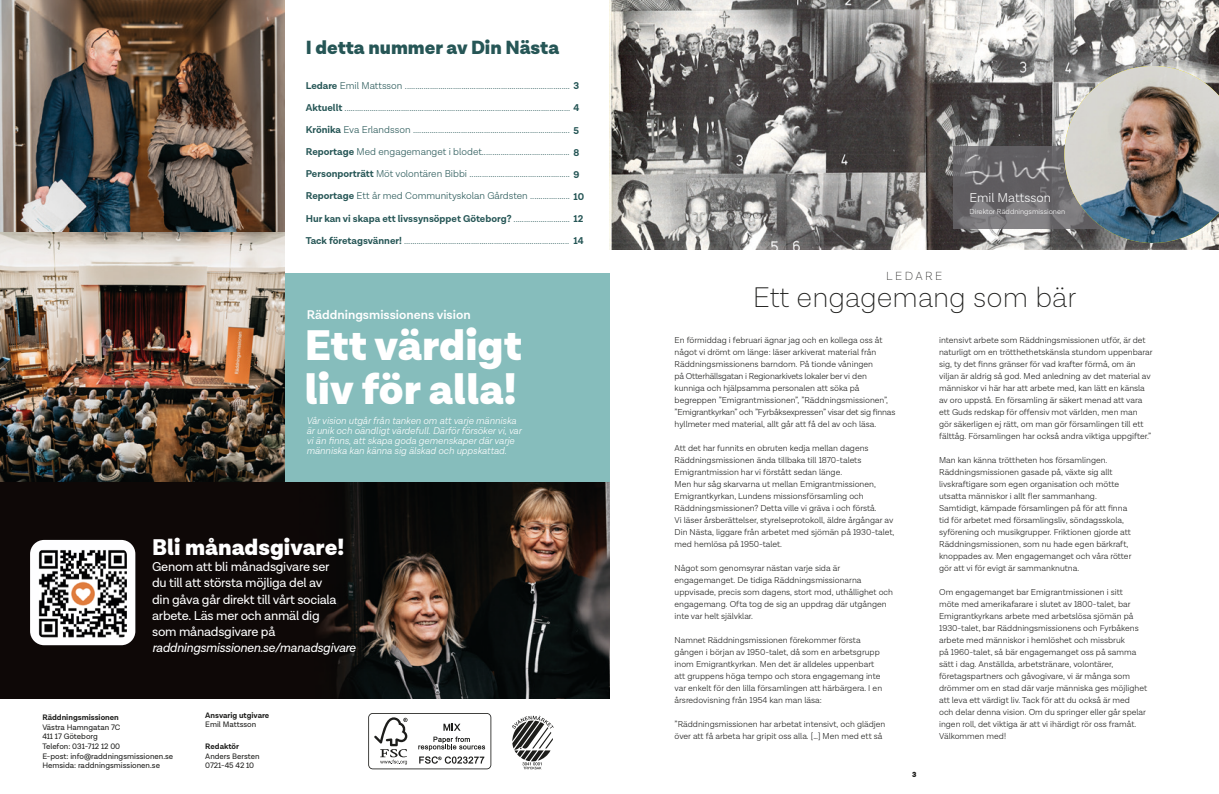
<style>
.page{position:relative;width:1219px;height:794px;background:#fff}
.page>*{position:absolute;margin:0;border:0;box-sizing:border-box;transform-origin:0 0}
.t1{font:900 43.4px/44px "Lota Grotesque";color:#fff}
.Rubrik_alt_2{font:300 expanded 29px "Lota Grotesque";color:#1d1d1b}
.Brödtext_aktuellt{font:900 23px "Lota Grotesque";color:#fff}
.Brödtext_aktuellt-2{font:900 19.3px "Lota Grotesque";color:#265656}
.Brödtext_aktuellt-3{font:13px/16px "Lota Grotesque";letter-spacing:-.02em;color:#fff}
.t2{font:300 13px "Lota Grotesque";color:#fff}
.t3{font:600 12.8px "Lota Grotesque";color:#fff}
.Rubrik_alt_2-2{font:300 expanded 12px "Lota Grotesque";letter-spacing:.2em;color:#1d1d1b}
.Brödtext_aktuellt-4{font:300 10px "Lota Grotesque";color:#265656}
.t4{font:italic 300 10px/10.1px "Lota Grotesque";color:#fff}
.Brödtext_aktuellt-5{font:700 10px "Lota Grotesque";color:#265656}
.Brödtext_Lota{font:300 8.7px/12px "Lota Grotesque";color:#1d1d1b}
.Brödtext_mini_Lota{font:8px/9.6px "Lota Grotesque";color:#1d1d1b}
.Brödtext_mini_Lota-2{font:700 8px "Lota Grotesque";color:#1d1d1b}
.t5{font:900 7.5px "Lota Grotesque";color:#1d1d1b}
.t6{font:300 7.4px "Lota Grotesque";color:#fff}
.s1{font-weight:700}
.s2{font-weight:300}
.s3{font-style:italic}
</style>
<div class="page">
<img style="left:609px;top:0;width:610px;height:249px">
<div style="left:0;top:478px;width:409px;height:220px;background:#0e0807"></div>
<img style="left:299px;top:481px;width:310px;height:217px">
<div style="left:285px;top:273px;width:324px;height:208px;background:#86bdbc"></div>
<svg style="left:953px;top:146px;width:111px;height:82px;background:#6e6c6f"></svg>
<svg style="left:512px;top:715px;width:42px;height:54px"></svg>
<svg style="left:368px;top:713px;width:123px;height:56px"></svg>
<img style="left:0;top:0;width:285px;height:481px">
<div style="left:30px;top:540px;width:105px;height:105px;background:#fefeff;border-radius:14px"></div>
<img style="left:38px;top:550px;width:89px;height:88px">
<img style="left:965px;top:154px;width:96px;height:32px">
<img style="left:1064px;top:66px;width:155px;height:177px">
<p class="Brödtext_aktuellt-2" style="left:306px;top:36px;width:255px">I detta nummer av Din Nästa</p>
<p class="Brödtext_aktuellt-4" style="left:306px;top:80px;width:275px"><span class="s1">Ledare</span> Emil Mattsson ............................................................................... <span class="s1">3</span></p>
<p class="Brödtext_aktuellt-4" style="left:306px;top:102px;width:275px"><span class="s1">Aktuellt</span> ............................................................................................................ <span class="s1">4</span></p>
<p class="Brödtext_aktuellt-4" style="left:306px;top:124px;width:275px"><span class="s1">Krönika</span> Eva Erlandsson ........................................................................... <span class="s1">5</span></p>
<p class="Brödtext_aktuellt-4" style="left:306px;top:146px;width:275px"><span class="s1">Reportage</span> Med engagemanget i blodet.......................................... <span class="s1">8</span></p>
<p class="Brödtext_aktuellt-4" style="left:306px;top:168px;width:275px"><span class="s1">Personporträtt</span> Möt volontären Bibbi ................................................ <span class="s1">9</span></p>
<p class="Brödtext_aktuellt-4" style="left:306px;top:191px;width:280px"><span class="s1">Reportage</span> Ett år med Communityskolan Gårdsten ................... <span class="s1">10</span></p>
<p class="Brödtext_aktuellt-5" style="left:306px;top:212px;width:279px">Hur kan vi skapa ett livssynsöppet Göteborg? <span class="s2">...........................</span> 12</p>
<p class="Brödtext_aktuellt-4" style="left:306px;top:235px;width:279px"><span class="s1">Tack företagsvänner!</span> ............................................................................... <span class="s1">14</span></p>
<p class="t3" style="left:307px;top:307px;width:165px">Räddningsmissionens vision</p>
<p class="Rubrik_alt_2-2" style="left:886px;top:270px;width:57px">LEDARE</p>
<p class="t2" style="left:969px;top:191px;width:83px">Emil Mattsson</p>
<p class="t6" style="left:969px;top:208px;width:97px">Direktor Räddningsmissionen</p>
<p class="Rubrik_alt_2" style="left:753px;top:282px;width:325px">Ett engagemang som bär</p>
<p class="t1" style="left:305px;top:325px;width:219px">Ett värdigt liv för alla!</p>
<p class="Brödtext_Lota" style="left:675px;top:334px;width:222px">En förmiddag i februari ägnar jag och en kollega oss åt något vi drömt om länge: läser arkiverat material från Räddningsmissionens barndom. På tionde våningen<br>på Otterhällsgatan i Regionarkivets lokaler ber vi den kunniga och hjälpsamma personalen att söka på begreppen ”Emigrantmissionen”, ”Räddningsmissionen”, ”Emigrantkyrkan” och ”Fyrbåksexpressen” visar det sig finnas hyllmeter med material, allt går att få del av och läsa.</p>
<p class="Brödtext_Lota" style="left:675px;top:442px;width:221px">Att det har funnits en obruten kedja mellan dagens Räddningsmissionen ända tillbaka till 1870-talets Emigrantmission har vi förstått sedan länge.<br>Men hur såg skarvarna ut mellan Emigrantmissionen, Emigrantkyrkan, Lundens missionsförsamling och Räddningsmissionen? Detta ville vi gräva i och förstå.<br>Vi läser årsberättelser, styrelseprotokoll, äldre årgångar av Din Nästa, liggare från arbetet med sjömän på 1930-talet, med hemlösa på 1950-talet.</p>
<p class="Brödtext_Lota" style="left:675px;top:562px;width:220px">Något som genomsyrar nästan varje sida är engagemanget. De tidiga Räddningsmissionarna uppvisade, precis som dagens, stort mod, uthållighet och engagemang. Ofta tog de sig an uppdrag där utgången inte var helt självklar.</p>
<p class="Brödtext_Lota" style="left:675px;top:634px;width:209px">Namnet Räddningsmissionen förekommer första gången i början av 1950-talet, då som en arbetsgrupp inom Emigrantkyrkan. Men det är alldeles uppenbart att gruppens höga tempo och stora engagemang inte var enkelt för den lilla församlingen att härbärgera. I en årsredovisning från 1954 kan man läsa:</p>
<p class="Brödtext_Lota" style="left:675px;top:718px;width:212px">”Räddningsmissionen har arbetat intensivt, och glädjen över att få arbeta har gripit oss alla. […] Men med ett så</p>
<p class="t4" style="left:306px;top:415px;width:217px">Vår vision utgår från tanken om att varje människa är unik och oändligt värdefull. Därför försöker vi, var vi än finns, att skapa goda gemenskaper där varje människa kan känna sig älskad och uppskattad.</p>
<p class="Brödtext_aktuellt" style="left:152px;top:534px;width:194px">Bli månadsgivare!</p>
<p class="Brödtext_aktuellt-3" style="left:152px;top:559px;width:205px">Genom att bli månadsgivare ser<br>du till att största möjliga del av<br>din gåva går direkt till vårt sociala arbete. Läs mer och anmäl dig<br>som månadsgivare på <span class="s3">raddningsmissionen.se/manadsgivare</span></p>
<p class="Brödtext_mini_Lota-2" style="left:205px;top:710px;width:66px">Ansvarig utgivare</p>
<p class="Brödtext_mini_Lota" style="left:205px;top:720px;width:52px">Emil Mattsson</p>
<p class="Brödtext_mini_Lota-2" style="left:205px;top:742px;width:35px">Redaktör</p>
<p class="Brödtext_mini_Lota" style="left:205px;top:751px;width:56px">Anders Bersten<br>0721-45 42 10</p>
<p class="Brödtext_mini_Lota-2" style="left:42px;top:713px;width:78px">Räddningsmissionen</p>
<p class="Brödtext_mini_Lota" style="left:42px;top:722px;width:79px">Västra Hamngatan 7C<br>411 17 Göteborg</p>
<p class="Brödtext_mini_Lota" style="left:42px;top:742px;width:79px">Telefon: 031-712 12 00</p>
<p class="Brödtext_mini_Lota" style="left:42px;top:751px;width:132px">E-post: info@raddningsmissionen.se<br>Hemsida: raddningsmissionen.se</p>
<p class="t5" style="left:912px;top:769px;width:6px">3</p>
<p class="Brödtext_Lota" style="left:939px;top:334px;width:215px">intensivt arbete som Räddningsmissionen utför, är det naturligt om en trötthethetskänsla stundom uppenbarar sig, ty det finns gränser för vad krafter förmå, om än viljan är aldrig så god. Med anledning av det material av människor vi här har att arbete med, kan lätt en känsla av oro uppstå. En församling är säkert menad att vara ett Guds redskap för offensiv mot världen, men man<br>gör säkerligen ej rätt, om man gör församlingen till ett fälttåg. Församlingen har också andra viktiga uppgifter.”</p>
<p class="Brödtext_Lota" style="left:939px;top:454px;width:194px">Man kan känna tröttheten hos församlingen.<br>Räddningsmissionen gasade på, växte sig allt livskraftigare som egen organisation och mötte utsatta människor i allt fler sammanhang.<br>Samtidigt, kämpade församlingen på för att finna tid för arbetet med församlingsliv, söndagsskola, syförening och musikgrupper. Friktionen gjorde att Räddningsmissionen, som nu hade egen bärkraft, knoppades av. Men engagemanget och våra rötter gör att vi för evigt är sammanknutna.</p>
<p class="Brödtext_Lota" style="left:939px;top:586px;width:209px">Om engagemanget bar Emigrantmissionen i sitt<br>möte med amerikafarare i slutet av 1800-talet, bar Emigrantkyrkans arbete med arbetslösa sjömän på 1930-talet, bar Räddningsmissionens och Fyrbåkens arbete med människor i hemlöshet och missbruk<br>på 1960-talet, så bär engagemanget oss på samma sätt i dag. Anställda, arbetstränare, volontärer, företagspartners och gåvogivare, vi är många som drömmer om en stad där varje människa ges möjlighet att leva ett värdigt liv. Tack för att du också är med<br>och delar denna vision. Om du springer eller går spelar ingen roll, det viktiga är att vi ihärdigt rör oss framåt.<br>Välkommen med!</p>
</div>
